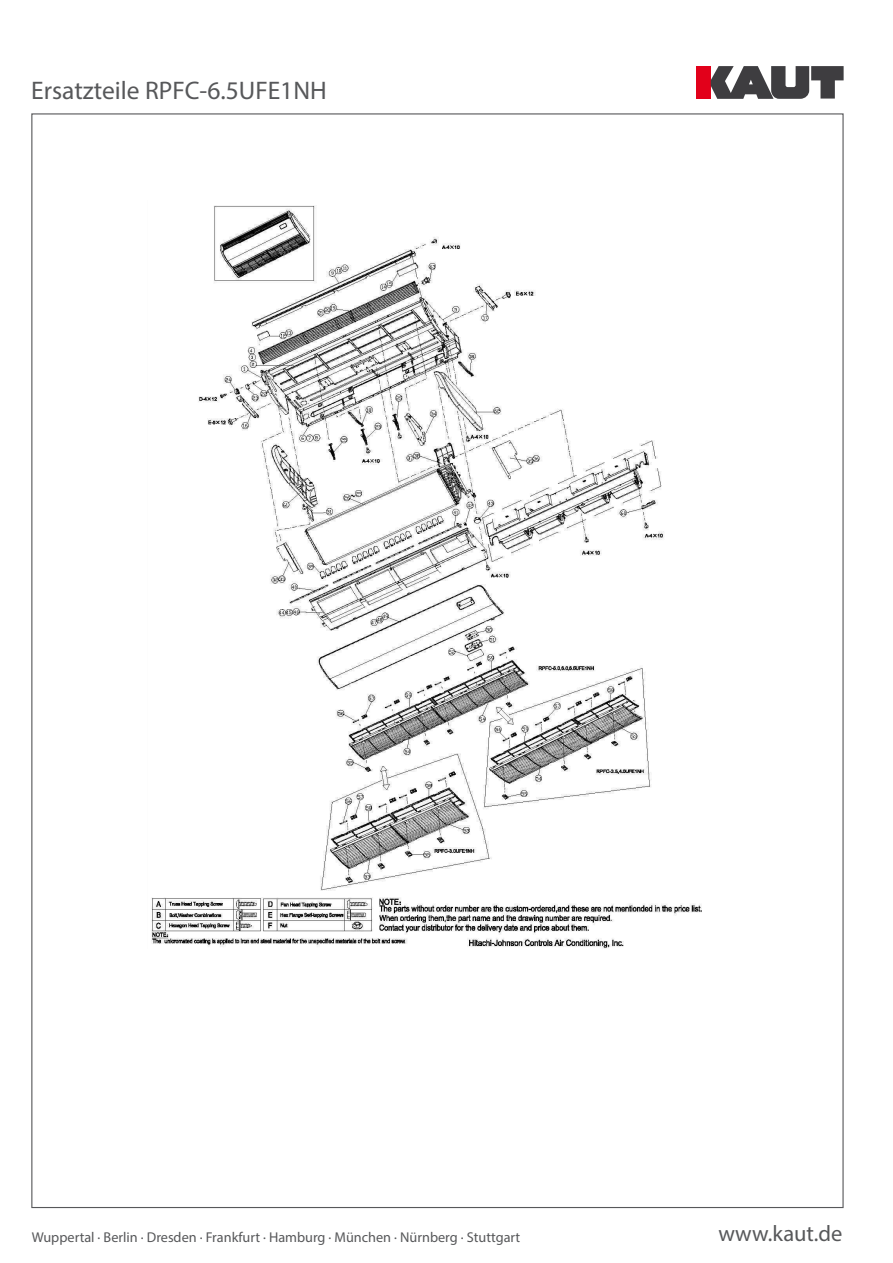
<style>
.page{position:relative;width:893px;height:1263px;background:#fff}
.page>*{position:absolute;margin:0;border:0;box-sizing:border-box;transform-origin:0 0}
.t1{font:25.5px "Myriad Pro";color:#57585a}
.t2{font:22.5px "Myriad Pro";letter-spacing:.005em;color:#57585a}
.t3{font:14.25px "Myriad Pro";color:#57585a}
</style>
<div class="page">
<div style="left:696px;top:66px;width:15px;height:33px;background:#e2001a"></div>
<svg style="left:711px;top:66px;width:133px;height:33px"></svg>
<svg style="left:151px;top:205px;width:551px;height:743px"></svg>
<div style="left:584px;top:187px;width:148px;height:121px;background:#fff"></div>
<h1 class="t1" style="left:31px;top:74px;width:297px">Ersatzteile RPFC-6.5UFE1NH</h1>
<p class="t3" style="left:32px;top:1228px;width:490px">Wuppertal · Berlin · Dresden · Frankfurt · Hamburg · München · Nürnberg · Stuttgart</p>
<h2 class="t2" style="left:718px;top:1219px;width:126px">www.kaut.de</h2>
</div>
